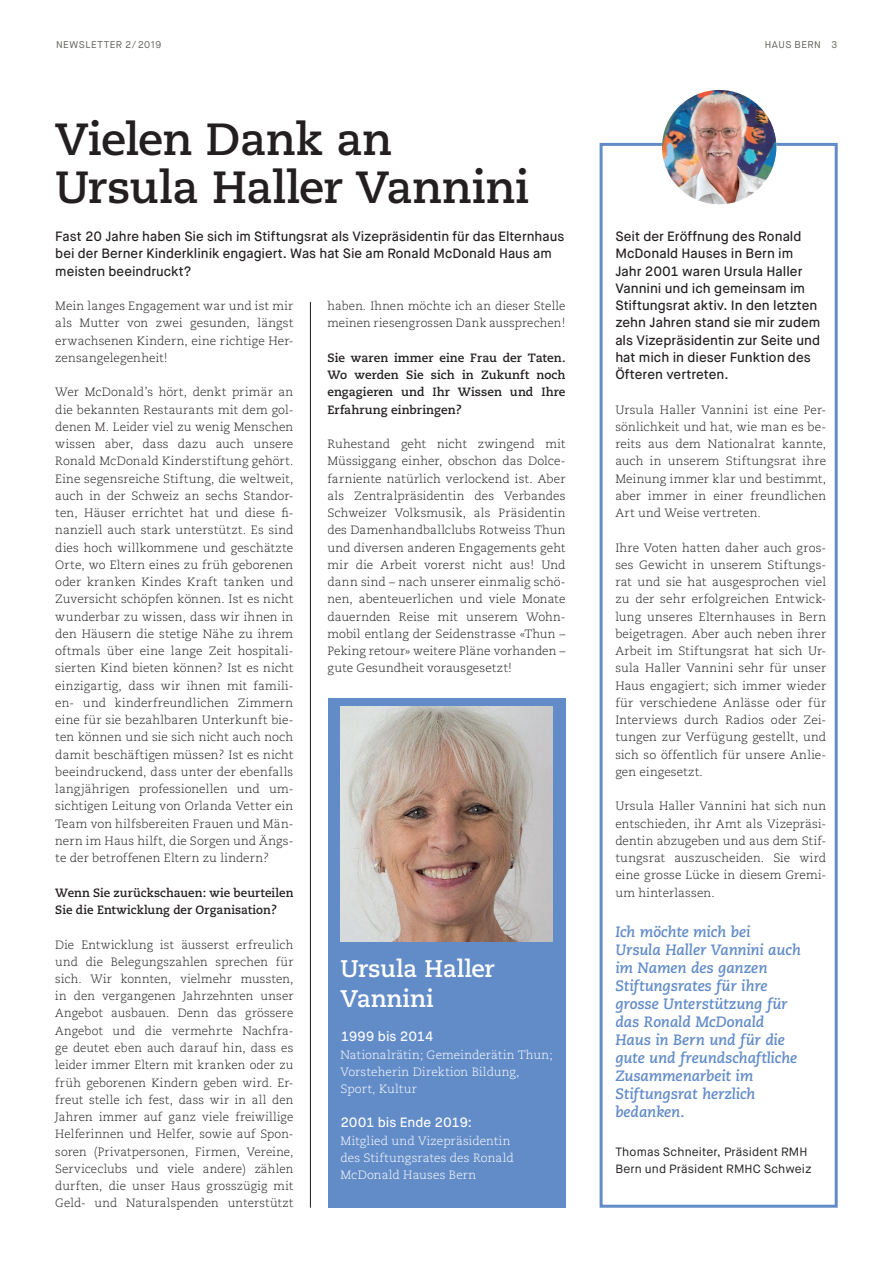
<style>
.page{position:relative;width:893px;height:1263px;background:#fff}
.page>*{position:absolute;margin:0;border:0;box-sizing:border-box;transform-origin:0 0}
.t1{font:700 45px/48px "Caecilia";letter-spacing:-.015em;color:#231f20}
.t2{font:700 24px/30px "Caecilia";letter-spacing:-.01em;color:#fff}
.t3{font:italic 700 15px/18px "Caecilia";letter-spacing:-.01em;color:#628cc8}
.t4{font:500 13.5px/17.2px "Maison Neue";color:#231f20}
.t5{font:500 13.5px "Maison Neue";letter-spacing:-.015em;color:#fff}
.t6{font:300 12px/17.2px "Caecilia";letter-spacing:.01em;color:#231f20;text-align:justify}
.t7{font:700 12px/17.2px "Caecilia";letter-spacing:.005em;color:#231f20}
.t8{font:300 12px/17.2px "Caecilia";letter-spacing:.01em;color:#fff}
.t9{font:12px/17.2px "Maison Neue";letter-spacing:.015em;color:#231f20}
.t10{font:9.75px "Maison Neue";letter-spacing:.055em;color:#605f58}
</style>
<div class="page">
<hr style="left:310px;top:302px;width:1px;height:906px;background:#231f20">
<div style="left:328px;top:698px;width:238px;height:510px;background:#628cc8"></div>
<img style="left:340px;top:707px;width:213px;height:234px">
<div style="left:600px;top:143px;width:238px;height:1065px;border:3px solid #628cc8"></div>
<img style="left:662px;top:90px;width:114px;height:114px;border-radius:57px">
<p class="t10" style="left:56px;top:38px;width:107px">NEWSLETTER 2/ 2019</p>
<p class="t10" style="left:765px;top:38px;width:74px">HAUS BERN 3</p>
<h1 class="t1" style="left:55px;top:116px;width:476px">Vielen Dank an<br>Ursula Haller Vannini</h1>
<p class="t4" style="left:55px;top:228px;width:511px">Fast 20 Jahre haben Sie sich im Stiftungsrat als Vizepräsidentin für das Elternhaus bei der Berner Kinderklinik engagiert. Was hat Sie am Ronald McDonald Haus am meisten beeindruckt?</p>
<p class="t6" style="left:55px;top:298px;width:240px">Mein langes Engagement war und ist mir als Mutter von zwei gesunden, längst erwachsenen Kindern, eine richtige Her&shy;zensangelegenheit!</p>
<p class="t6" style="left:55px;top:384px;width:240px">Wer McDonald’s hört, denkt primär an die bekannten Restaurants mit dem gol&shy;denen M. Leider viel zu wenig Menschen wissen aber, dass dazu auch unsere Ronald McDonald Kinderstiftung gehört.<br>Eine segensreiche Stiftung, die weltweit, auch in der Schweiz an sechs Standor&shy;ten, Häuser errichtet hat und diese fi&shy;nanziell auch stark unterstützt. Es sind dies hoch willkommene und geschätzte Orte, wo Eltern eines zu früh geborenen oder kranken Kindes Kraft tanken und Zuversicht schöpfen können. Ist es nicht wunderbar zu wissen, dass wir ihnen in den Häusern die stetige Nähe zu ihrem oftmals über eine lange Zeit hospitali&shy;sierten Kind bieten können? Ist es nicht einzigartig, dass wir ihnen mit famili&shy;en- und kinderfreundlichen Zimmern eine für sie bezahlbaren Unterkunft bie&shy;ten können und sie sich nicht auch noch damit beschäftigen müssen? Ist es nicht beeindruckend, dass unter der ebenfalls langjährigen professionellen und um&shy;sichtigen Leitung von Orlanda Vetter ein Team von hilfsbereiten Frauen und Män&shy;nern im Haus hilft, die Sorgen und Ängs&shy;te der betroffenen Eltern zu lindern?</p>
<p class="t7" style="left:55px;top:884px;width:240px">Wenn Sie zurückschauen: wie beurteilen<br>Sie die Entwicklung der Organisation?</p>
<p class="t6" style="left:55px;top:936px;width:240px">Die Entwicklung ist äusserst erfreulich und die Belegungszahlen sprechen für sich. Wir konnten, vielmehr mussten, in den vergangenen Jahrzehnten unser Angebot ausbauen. Denn das grössere Angebot und die vermehrte Nachfra&shy;ge deutet eben auch darauf hin, dass es leider immer Eltern mit kranken oder zu früh geborenen Kindern geben wird. Er&shy;freut stelle ich fest, dass wir in all den Jahren immer auf ganz viele freiwillige Helferinnen und Helfer, sowie auf Spon&shy;soren (Privatpersonen, Firmen, Vereine, Serviceclubs und viele andere) zählen durften, die unser Haus grosszügig mit Geld- und Naturalspenden unterstützt</p>
<p class="t6" style="left:327px;top:298px;width:240px">haben. Ihnen möchte ich an dieser Stelle meinen riesengrossen Dank aussprechen!</p>
<p class="t7" style="left:327px;top:349px;width:240px;text-align:justify">Sie waren immer eine Frau der Taten.<br>Wo werden Sie sich in Zukunft noch engagieren und Ihr Wissen und Ihre Erfahrung einbringen?</p>
<p class="t6" style="left:327px;top:436px;width:240px">Ruhestand geht nicht zwingend mit Müssiggang einher, obschon das Dolce&shy;farniente natürlich verlockend ist. Aber als Zentralpräsidentin des Verbandes Schweizer Volksmusik, als Präsidentin des Damenhandballclubs Rotweiss Thun und diversen anderen Engagements geht mir die Arbeit vorerst nicht aus! Und dann sind – nach unserer einmalig schö&shy;nen, abenteuerlichen und viele Monate dauernden Reise mit unserem Wohn&shy;mobil entlang der Seidenstrasse «Thun – Peking retour» weitere Pläne vorhanden – gute Gesundheit vorausgesetzt!</p>
<h2 class="t2" style="left:340px;top:954px;width:156px">Ursula Haller<br>Vannini</h2>
<p class="t5" style="left:340px;top:1028px;width:95px">1999 bis 2014</p>
<p class="t8" style="left:340px;top:1046px;width:214px">Nationalrätin; Gemeinderätin Thun;<br>Vorsteherin Direktion Bildung,<br>Sport, Kultur</p>
<p class="t5" style="left:340px;top:1114px;width:133px">2001 bis Ende 2019:</p>
<p class="t8" style="left:340px;top:1132px;width:175px">Mitglied und Vizepräsidentin des Stiftungsrates des Ronald<br>McDonald Hauses Bern</p>
<p class="t4" style="left:615px;top:228px;width:207px">Seit der Eröffnung des Ronald<br>McDonald Hauses in Bern im<br>Jahr 2001 waren Ursula Haller<br>Vannini und ich gemeinsam im<br>Stiftungsrat aktiv. In den letzten zehn Jahren stand sie mir zudem als Vizepräsidentin zur Seite und hat mich in dieser Funktion des<br>Öfteren vertreten.</p>
<p class="t6" style="left:615px;top:401px;width:212px">Ursula Haller Vannini ist eine Per&shy;sönlichkeit und hat, wie man es be&shy;reits aus dem Nationalrat kannte, auch in unserem Stiftungsrat ihre Meinung immer klar und bestimmt, aber immer in einer freundlichen Art und Weise vertreten.</p>
<p class="t6" style="left:615px;top:539px;width:212px">Ihre Voten hatten daher auch gros&shy;ses Gewicht in unserem Stiftungs&shy;rat und sie hat ausgesprochen viel zu der sehr erfolgreichen Entwick&shy;lung unseres Elternhauses in Bern beigetragen. Aber auch neben ihrer Arbeit im Stiftungsrat hat sich Ur&shy;sula Haller Vannini sehr für unser Haus engagiert; sich immer wieder für verschiedene Anlässe oder für Interviews durch Radios oder Zei&shy;tungen zur Verfügung gestellt, und sich so öffentlich für unsere Anlie&shy;gen eingesetzt.</p>
<p class="t6" style="left:615px;top:798px;width:212px">Ursula Haller Vannini hat sich nun entschieden, ihr Amt als Vizepräsi&shy;dentin abzugeben und aus dem Stif&shy;tungsrat auszuscheiden. Sie wird eine grosse Lücke in diesem Gremi&shy;um hinterlassen.</p>
<p class="t3" style="left:615px;top:923px;width:187px">Ich möchte mich bei<br>Ursula Haller Vannini auch im Namen des ganzen<br>Stiftungsrates für ihre grosse Unterstützung für das Ronald McDonald<br>Haus in Bern und für die gute und freundschaftliche<br>Zusammenarbeit im<br>Stiftungsrat herzlich bedanken.</p>
<p class="t9" style="left:615px;top:1143px;width:198px">Thomas Schneiter, Präsident RMH<br>Bern und Präsident RMHC Schweiz</p>
</div>
